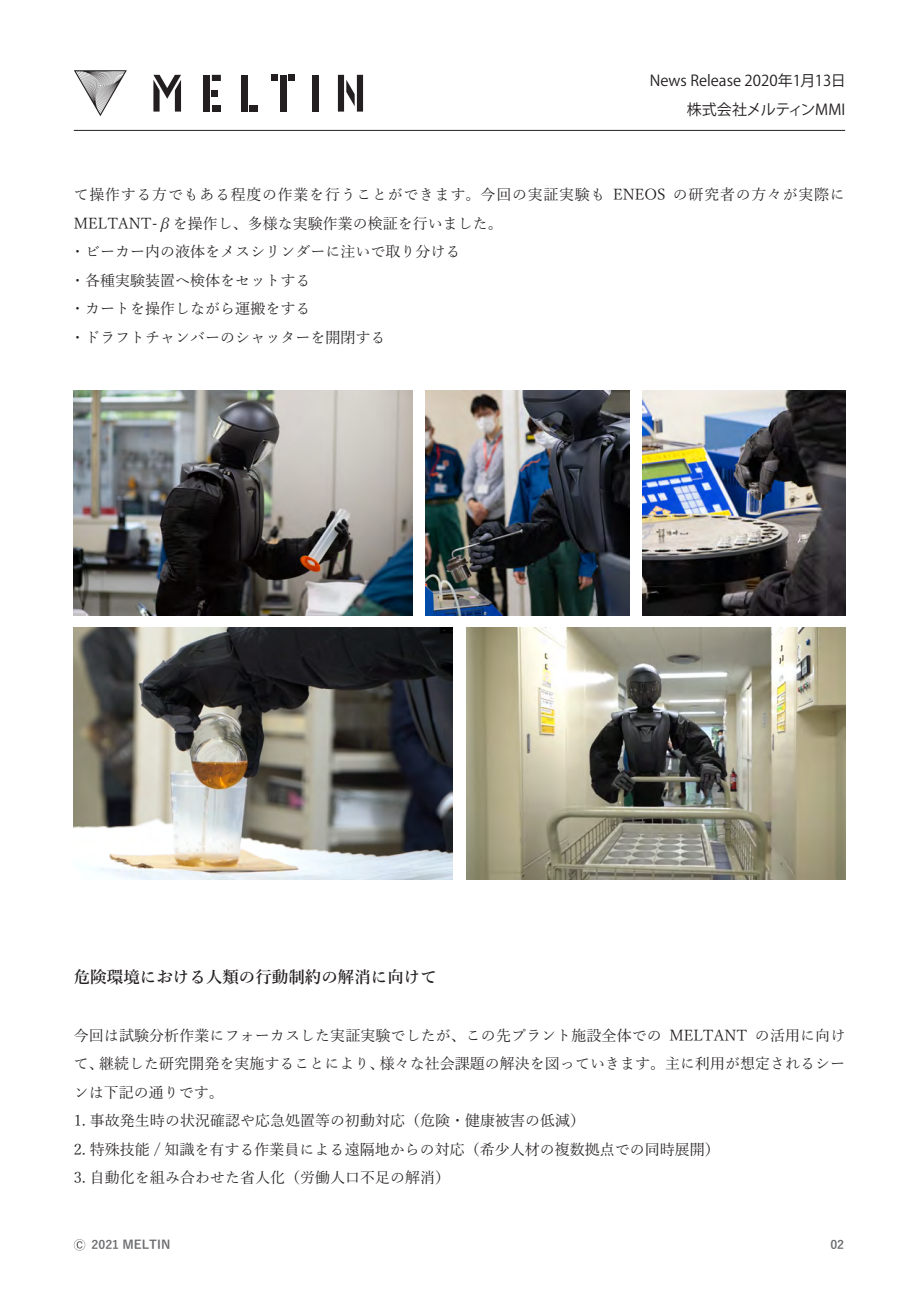
<style>
.page{position:relative;width:919px;height:1289px;background:#fff}
.page>*{position:absolute;margin:0;border:0;box-sizing:border-box;transform-origin:0 0}
.t1{font:600 16.5px "Yu Mincho";color:#231f20}
.t2{font:15px/28.5px "Yu Mincho";color:#231f20;text-align:justify}
.t3{font:15px/28.5px "Koz Go Pr 6 N";color:#231f20;text-align:right}
.t4{font:700 12px "Yu Gothic";color:#6c6d70}
</style>
<div class="page">
<hr style="left:74px;top:130px;width:771px;height:1px;background:#231f20">
<svg style="left:74px;top:70px;width:53px;height:46px"></svg>
<div style="left:312px;top:75px;width:6px;height:37px;background:#231f20"></div>
<svg style="left:153px;top:75px;width:28px;height:37px"></svg>
<div style="left:280px;top:75px;width:6px;height:37px;background:#231f20"></div>
<svg style="left:272px;top:75px;width:6px;height:6px"></svg>
<div style="left:288px;top:75px;width:7px;height:6px;background:#231f20"></div>
<svg style="left:338px;top:75px;width:25px;height:37px"></svg>
<div style="left:203px;top:75px;width:7px;height:37px;background:#231f20"></div>
<div style="left:212px;top:105px;width:9px;height:7px;background:#231f20"></div>
<svg style="left:212px;top:90px;width:6px;height:6px"></svg>
<svg style="left:212px;top:75px;width:9px;height:6px"></svg>
<div style="left:241px;top:75px;width:6px;height:37px;background:#231f20"></div>
<div style="left:249px;top:105px;width:9px;height:7px;background:#231f20"></div>
<img style="left:74px;top:390px;width:339px;height:225px">
<img style="left:642px;top:390px;width:203px;height:225px">
<img style="left:426px;top:390px;width:203px;height:225px">
<img style="left:466px;top:627px;width:379px;height:252px">
<img style="left:74px;top:627px;width:378px;height:252px">
<svg style="left:74px;top:1239px;width:11px;height:11px"></svg>
<p class="t3" style="left:649px;top:67px;width:197px">News Release 2020年1月13日株式会社メルティンMMI</p>
<p class="t2" style="left:70px;top:179px;width:776px;text-align:left">て操作する方でもある程度の作業を行うことができます。今回の実証実験も ENEOS の研究者の方々が実際に<br>MELTANT-βを操作し、多様な実験作業の検証を行いました。<br>・ ビーカー内の液体をメスシリンダーに注いで取り分ける<br>・ 各種実験装置へ検体をセットする<br>・ カートを操作しながら運搬をする<br>・ ドラフトチャンバーのシャッターを開閉する</p>
<p class="t1" style="left:74px;top:968px;width:364px">危険環境における人類の行動制約の解消に向けて</p>
<p class="t2" style="left:74px;top:1019px;width:773px">今回は試験分析作業にフォーカスした実証実験でしたが、この先プラント施設全体での MELTANT の活用に向けて、継続した研究開発を実施することにより、様々な社会課題の解決を図っていきます。主に利用が想定されるシーンは下記の通りです。</p>
<p class="t2" style="left:74px;top:1105px;width:513px">1. 事故発生時の状況確認や応急処置等の初動対応（危険・健康被害の低減）</p>
<p class="t2" style="left:74px;top:1133px;width:647px">2. 特殊技能 / 知識を有する作業員による遠隔地からの対応（希少人材の複数拠点での同時展開）</p>
<p class="t2" style="left:74px;top:1162px;width:378px">3. 自動化を組み合わせた省人化（労働人口不足の解消）</p>
<p class="t4" style="left:92px;top:1238px;width:80px">2021 MELTIN</p>
<p class="t4" style="left:830px;top:1238px;width:15px">02</p>
</div>
